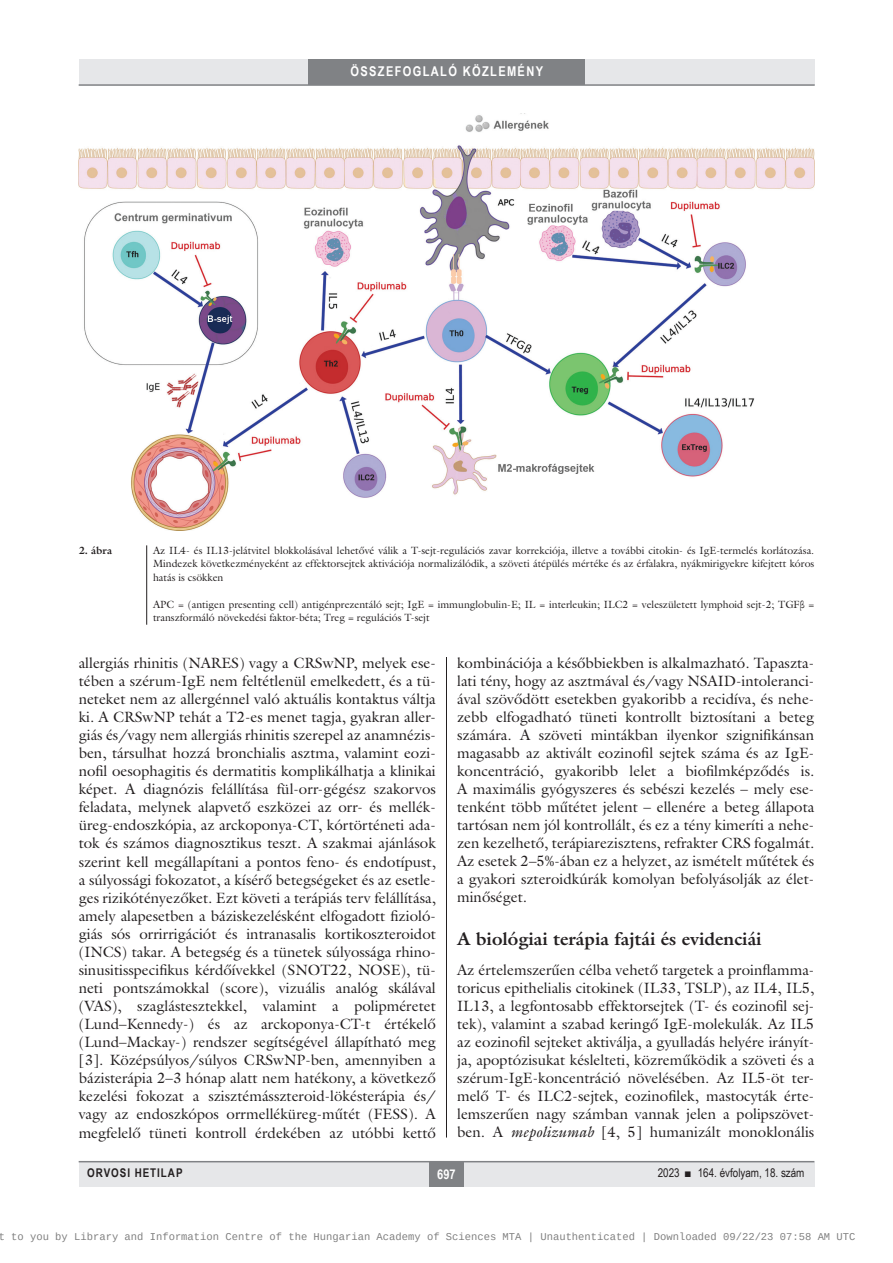
<style>
.page{position:relative;width:893px;height:1263px;background:#fff}
.page>*{position:absolute;margin:0;border:0;box-sizing:border-box;transform-origin:0 0}
.alcimbold{font:700 18px "Galliard Reg";color:#231f20}
.Body_tompa{font:15px/18px "Galliard Reg";color:#231f20}
.body-s{font:15px/18px "Galliard Reg";color:#231f20;text-align:justify}
.t1{font:700 13.5px "Arial Narrow";letter-spacing:.1em;color:#fff}
.t2{font:12px "Arial Narrow";color:#231f20}
.t3{font:700 12px "Arial Narrow";letter-spacing:.08em;color:#231f20}
.kepalairas2{font:10.5px/13.5px "Galliard Reg";color:#231f20;text-align:justify}
.t4{font:10.5px "Liberation Mono";color:rgb(0 0 0/.5)}
.kepalairas1{font:700 10.5px "Galliard Reg";color:#231f20}
.s1{font-family:"Garamond Premr Pro"}
.s2{font-style:italic}
</style>
<div class="page">
<div style="left:79px;top:1161px;width:735px;height:25px;background:#e6e7e9"></div>
<div style="left:429px;top:1161px;width:34px;height:25px;background:#808285"></div>
<hr style="left:79px;top:1161px;width:735px;height:1px;background:#808285">
<div style="left:79px;top:60px;width:735px;height:25px;background:#e6e7e9"></div>
<div style="left:308px;top:60px;width:277px;height:25px;background:#808285"></div>
<hr style="left:79px;top:84px;width:736px;height:2px;background:#808285">
<hr style="left:446px;top:111px;width:1px;height:1026px;background:#231f20">
<div style="left:79px;top:545px;width:735px;height:112px;background:#fff"></div>
<hr style="left:146px;top:545px;width:1px;height:80px;background:#231f20">
<div style="left:78px;top:111px;width:736px;height:434px;background:#fff"></div>
<img style="left:78px;top:113px;width:736px;height:418px">
<p class="t1" style="left:350px;top:61px;width:194px">ÖSSZEFOGLALÓ KÖZLEMÉNY</p>
<p class="kepalairas1" style="left:79px;top:543px;width:35px">2. ábra</p>
<p class="kepalairas2" style="left:153px;top:543px;width:663px">Az IL4- és IL13-jelátvitel blokkolásával lehetővé válik a T-sejt-regulációs zavar korrekciója, illetve a további citokin- és IgE-termelés korlátozása.<br>Mindezek következményeként az effektorsejtek aktivációja normalizálódik, a szöveti átépülés mértéke és az érfalakra, nyákmirigyekre kifejtett kóros hatás is csökken</p>
<p class="kepalairas2" style="left:153px;top:597px;width:663px">APC = (antigen presenting cell) antigénprezentáló sejt; IgE = immunglobulin-E; IL = interleukin; ILC2 = veleszületett lymphoid sejt-2; TGF<span class="s1">β</span> = transzformáló növekedési faktor-béta; Treg = regulációs T-sejt</p>
<p class="Body_tompa" style="left:79px;top:653px;width:359px">allergiás rhinitis (NARES) vagy a CRSwNP, melyek ese&shy;tében a szérum-IgE nem feltétlenül emelkedett, és a tü&shy;neteket nem az allergénnel való aktuális kontaktus váltja ki. A CRSwNP tehát a T2-es menet tagja, gyakran aller&shy;giás és/vagy nem allergiás rhinitis szerepel az anamnézis&shy;ben, társulhat hozzá bronchialis asztma, valamint eozi&shy;nofil oesophagitis és dermatitis komplikálhatja a klinikai képet. A diagnózis felállítása fül-orr-gégész szakorvos feladata, melynek alapvető eszközei az orr- és mellék&shy;üreg-endoszkópia, az arckoponya-CT, kórtörténeti ada&shy;tok és számos diagnosztikus teszt. A szakmai ajánlások szerint kell megállapítani a pontos feno- és endotípust, a súlyossági fokozatot, a kísérő betegségeket és az esetle&shy;ges rizikótényezőket. Ezt követi a terápiás terv felállítása, amely alapesetben a báziskezelésként elfogadott fizioló&shy;giás sós orrirrigációt és intranasalis kortikoszteroidot (INCS) takar. A betegség és a tünetek súlyossága rhino&shy;sinusitisspecifikus kérdőívekkel (SNOT22, NOSE), tü&shy;neti pontszámokkal (score), vizuális analóg skálával (VAS), szaglástesztekkel, valamint a polipméretet (Lund–Kennedy-) és az arckoponya-CT-t értékelő (Lund–Mackay-) rendszer segítségével állapítható meg [3]. Középsúlyos/súlyos CRSwNP-ben, amennyiben a bázisterápia 2–3 hónap alatt nem hatékony, a következő kezelési fokozat a szisztémásszteroid-lökésterápia és/ vagy az endoszkópos orrmelléküreg-műtét (FESS). A megfelelő tüneti kontroll érdekében az utóbbi kettő</p>
<p class="Body_tompa" style="left:457px;top:653px;width:359px;text-align:justify">kombinációja a későbbiekben is alkalmazható. Tapaszta&shy;lati tény, hogy az asztmával és/vagy NSAID-intoleranci&shy;ával szövődött esetekben gyakoribb a recidíva, és nehe&shy;zebb elfogadható tüneti kontrollt biztosítani a beteg számára. A szöveti mintákban ilyenkor szignifikánsan magasabb az aktivált eozinofil sejtek száma és az IgE&shy;koncentráció, gyakoribb lelet a biofilmképződés is.<br>A maximális gyógyszeres és sebészi kezelés – mely ese&shy;tenként több műtétet jelent – ellenére a beteg állapota tartósan nem jól kontrollált, és ez a tény kimeríti a nehe&shy;zen kezelhető, terápiarezisztens, refrakter CRS fogalmát.<br>Az esetek 2–5%-ában ez a helyzet, az ismételt műtétek és a gyakori szteroidkúrák komolyan befolyásolják az élet&shy;minőséget.</p>
<p class="alcimbold" style="left:457px;top:927px;width:306px">A biológiai terápia fajtái és evidenciái</p>
<p class="body-s" style="left:457px;top:960px;width:359px">Az értelemszerűen célba vehető targetek a proinflamma&shy;toricus epithelialis citokinek (IL33, TSLP), az IL4, IL5, IL13, a legfontosabb effektorsejtek (T- és eozinofil sej&shy;tek), valamint a szabad keringő IgE-molekulák. Az IL5 az eozinofil sejteket aktiválja, a gyulladás helyére irányít&shy;ja, apoptózisukat késlelteti, közreműködik a szöveti és a szérum-IgE-koncentráció növelésében. Az IL5-öt ter&shy;melő T- és ILC2-sejtek, eozinofilek, mastocyták érte&shy;lemszerűen nagy számban vannak jelen a polipszövet&shy;ben. A <span class="s2">mepolizumab</span> [4, 5] humanizált monoklonális</p>
<p class="t3" style="left:87px;top:1164px;width:97px">ORVOSI HETILAP</p>
<p class="t1" style="left:437px;top:1163px;width:20px">697</p>
<p class="t2" style="left:658px;top:1164px;width:148px">2023 ■ 164. évfolyam, 18. szám</p>
<p class="t4" style="left:-1px;top:1232px;width:858px">t to you by Library and Information Centre of the Hungarian Academy of Sciences MTA | Unauthenticated | Downloaded 09/22/23 07:58 AM UTC</p>
</div>
